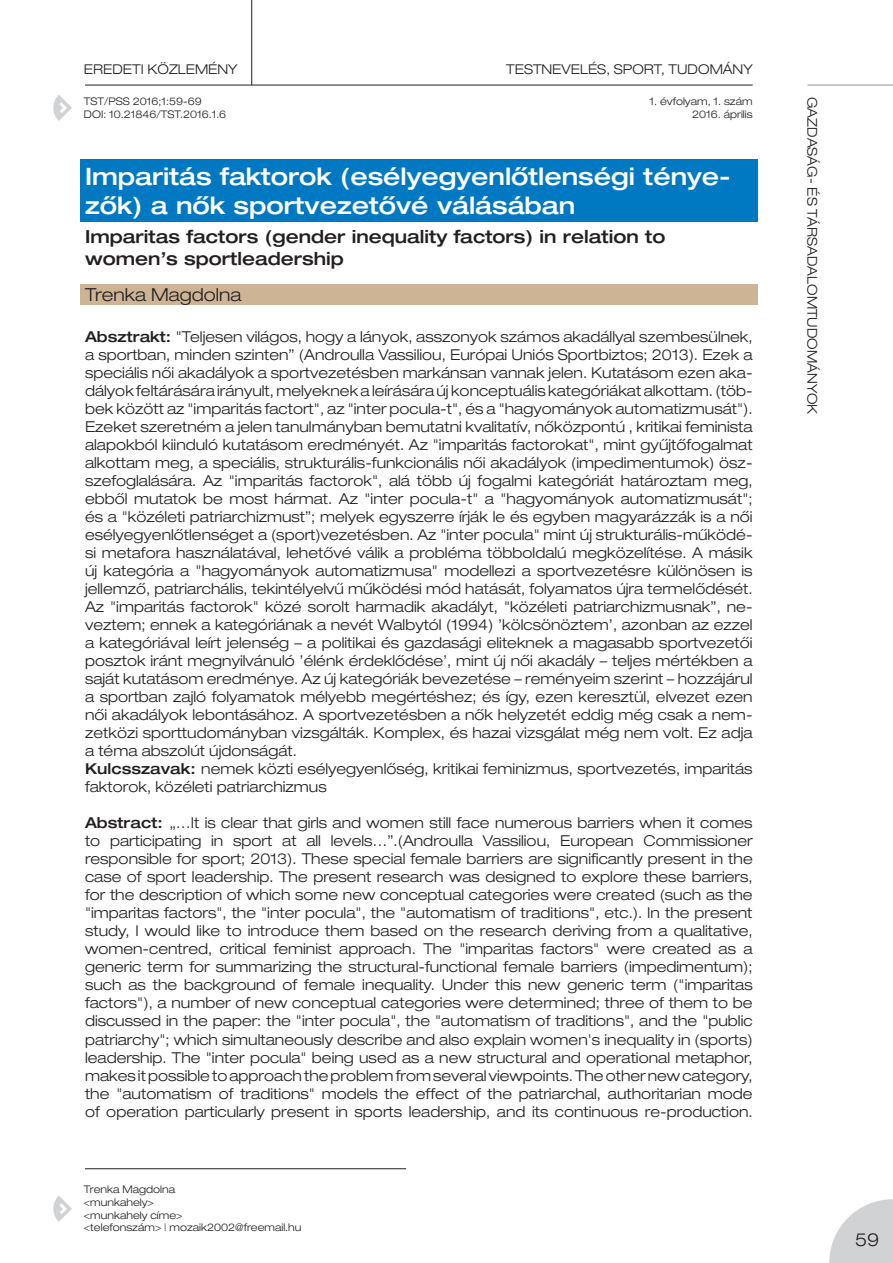
<style>
.page{position:relative;width:893px;height:1263px;background:#fff}
.page>*{position:absolute;margin:0;border:0;box-sizing:border-box;transform-origin:0 0}
.cikk_címe{font:500 expanded 24px/28.8px "Helvetica Neue LT Pro";color:#fff}
.cikk__angol_cím__job{font:500 expanded 18px/21.6px "Helvetica Neue LT Pro";color:#231f20}
.cikk_szerzői{font:300 expanded 18px "Helvetica Neue LT Pro";color:#231f20}
.kulcsszavak__összegz{font:300 expanded 15px/18px "Helvetica Neue LT Pro";color:#231f20;text-align:justify}
.cikk__tudományterüle{font:300 expanded 13.5px "Helvetica Neue LT Pro";color:#231f20}
.szerző_elérhetősége{font:300 expanded 10.5px/12.6px "Helvetica Neue LT Pro";color:#231f20;text-align:right}
.cikk_oldalszáma{font:300 expanded 10.5px "Helvetica Neue LT Pro";color:#231f20}
.s1{font-weight:500}
</style>
<div class="page">
<svg style="left:829px;top:1199px;width:64px;height:64px"></svg>
<hr style="left:85px;top:85px;width:668px;height:1px;background:#231f20">
<hr style="left:85px;top:1168px;width:321px;height:1px;background:#231f20">
<hr style="left:251px;top:0;width:1px;height:85px;background:#231f20">
<svg style="left:53px;top:95px;width:19px;height:26px"></svg>
<svg style="left:53px;top:1196px;width:19px;height:26px"></svg>
<div style="left:80px;top:159px;width:678px;height:63px;background:#0079c2"></div>
<div style="left:80px;top:284px;width:678px;height:21px;background:#ccb495"></div>
<hr style="left:807px;top:85px;width:86px;height:1px;background:#939598">
<p class="cikk__tudományterüle" style="left:84px;top:62px;width:155px">EREDETI KÖZLEMÉNY</p>
<p class="cikk_oldalszáma" style="left:84px;top:95px;width:119px">TST/PSS 2016;1:59-69</p>
<p class="cikk_oldalszáma" style="left:84px;top:108px;width:144px">DOI: 10.21846/TST.2016.1.6</p>
<p class="cikk__tudományterüle" style="left:506px;top:62px;width:248px">TESTNEVELÉS, SPORT, TUDOMÁNY</p>
<p class="szerző_elérhetősége" style="left:650px;top:95px;width:105px">1. évfolyam, 1. szám<br>2016. április</p>
<p class="cikk_címe" style="left:85px;top:162px;width:647px">Imparitás faktorok (esélyegyenlőtlenségi ténye&shy;zők) a nők sportvezetővé válásában</p>
<p class="cikk__angol_cím__job" style="left:85px;top:226px;width:582px">Imparitas factors (gender inequality factors) in relation to women’s sportleadership</p>
<p class="cikk_szerzői" style="left:85px;top:284px;width:158px">Trenka Magdolna</p>
<p class="kulcsszavak__összegz" style="left:85px;top:328px;width:669px"><span class="s1">Absztrakt:</span> "Teljesen világos, hogy a lányok, asszonyok számos akadállyal szembesülnek, a sportban, minden szinten” (Androulla Vassiliou, Európai Uniós Sportbiztos; 2013). Ezek a speciális női akadályok a sportvezetésben markánsan vannak jelen. Kutatásom ezen aka&shy;dályok feltárására irányult, melyeknek a leírására új konceptuális kategóriákat alkottam. (töb&shy;bek között az "imparitás factort", az "inter pocula-t", és a "hagyományok automatizmusát").<br>Ezeket szeretném a jelen tanulmányban bemutatni kvalitatív, nőközpontú , kritikai feminista alapokból kiinduló kutatásom eredményét. Az "imparitás factorokat", mint gyűjtőfogalmat alkottam meg, a speciális, strukturális-funkcionális női akadályok (impedimentumok) ös - szefoglalására. Az "imparitás factorok", alá több új fogalmi kategóriát határoztam meg, ebből mutatok be most hármat. Az "inter pocula-t" a "hagyományok automatizmusát"; és a "közéleti patriarchizmust”; melyek egyszerre írják le és egyben magyarázzák is a női esélyegyenlőtlenséget a (sport)vezetésben. Az "inter pocula" mint új strukturális-működé&shy;si metafora használatával, lehetővé válik a probléma többoldalú megközelítése. A másik új kategória a "hagyományok automatizmusa" modellezi a sportvezetésre különösen is jellemző, patriarchális, tekintélyelvű működési mód hatását, folyamatos újra termelődését.<br>Az "imparitás factorok" közé sorolt harmadik akadályt, "közéleti patriarchizmusnak”, ne&shy;veztem; ennek a kategóriának a nevét Walbytól (1994) ’kölcsönöztem’, azonban az ezzel a kategóriával leírt jelenség – a politikai és gazdasági eliteknek a magasabb sportvezetői posztok iránt megnyilvánuló ’élénk érdeklődése’, mint új női akadály – teljes mértékben a saját kutatásom eredménye. Az új kategóriák bevezetése – reményeim szerint – hozzájárul a sportban zajló folyamatok mélyebb megértéshez; és így, ezen keresztül, elvezet ezen női akadályok lebontásához. A sportvezetésben a nők helyzetét eddig még csak a nem&shy;zetközi sporttudományban vizsgálták. Komplex, és hazai vizsgálat még nem volt. Ez adja a téma abszolút újdonságát.</p>
<p class="kulcsszavak__összegz" style="left:85px;top:760px;width:669px"><span class="s1">Kulcsszavak:</span> nemek közti esélyegyenlőség, kritikai feminizmus, sportvezetés, imparitás faktorok, közéleti patriarchizmus</p>
<p class="kulcsszavak__összegz" style="left:85px;top:814px;width:669px"><span class="s1">Abstract:</span> „…It is clear that girls and women still face numerous barriers when it comes to participating in sport at all levels…”.(Androulla Vassiliou, European Commissioner responsible for sport; 2013). These special female barriers are significantly present in the case of sport leadership. The present research was designed to explore these barriers, for the description of which some new conceptual categories were created (such as the "imparitas factors", the "inter pocula", the "automatism of traditions", etc.). In the present study, I would like to introduce them based on the research deriving from a qualitative, women-centred, critical feminist approach. The "imparitas factors" were created as a generic term for summarizing the structural-functional female barriers (impedimentum); such as the background of female inequality. Under this new generic term ("imparitas factors"), a number of new conceptual categories were determined; three of them to be discussed in the paper: the "inter pocula", the "automatism of traditions", and the "public patriarchy"; which simultaneously describe and also explain women's inequality in (sports) leadership. The "inter pocula" being used as a new structural and operational metaphor, makes it possible to approach the problem from several viewpoints. The other new category, the "automatism of traditions" models the effect of the patriarchal, authoritarian mode of operation particularly present in sports leadership, and its continuous re-production.</p>
<p class="szerző_elérhetősége" style="left:84px;top:1183px;width:93px">Trenka Magdolna</p>
<p class="szerző_elérhetősége" style="left:84px;top:1196px;width:71px">&lt;munkahely&gt;</p>
<p class="szerző_elérhetősége" style="left:84px;top:1208px;width:100px">&lt;munkahely címe&gt;</p>
<p class="szerző_elérhetősége" style="left:84px;top:1221px;width:219px">&lt;telefonszám&gt; | mozaik2002@freemail.hu</p>
<p class="cikk__tudományterüle" style="left:820px;top:97px;width:319px;rotate:90deg">GAZDASÁG- ÉS TÁRSADALOMTUDOMÁNYOK</p>
<p class="cikk_szerzői" style="left:855px;top:1229px;width:26px">59</p>
</div>
